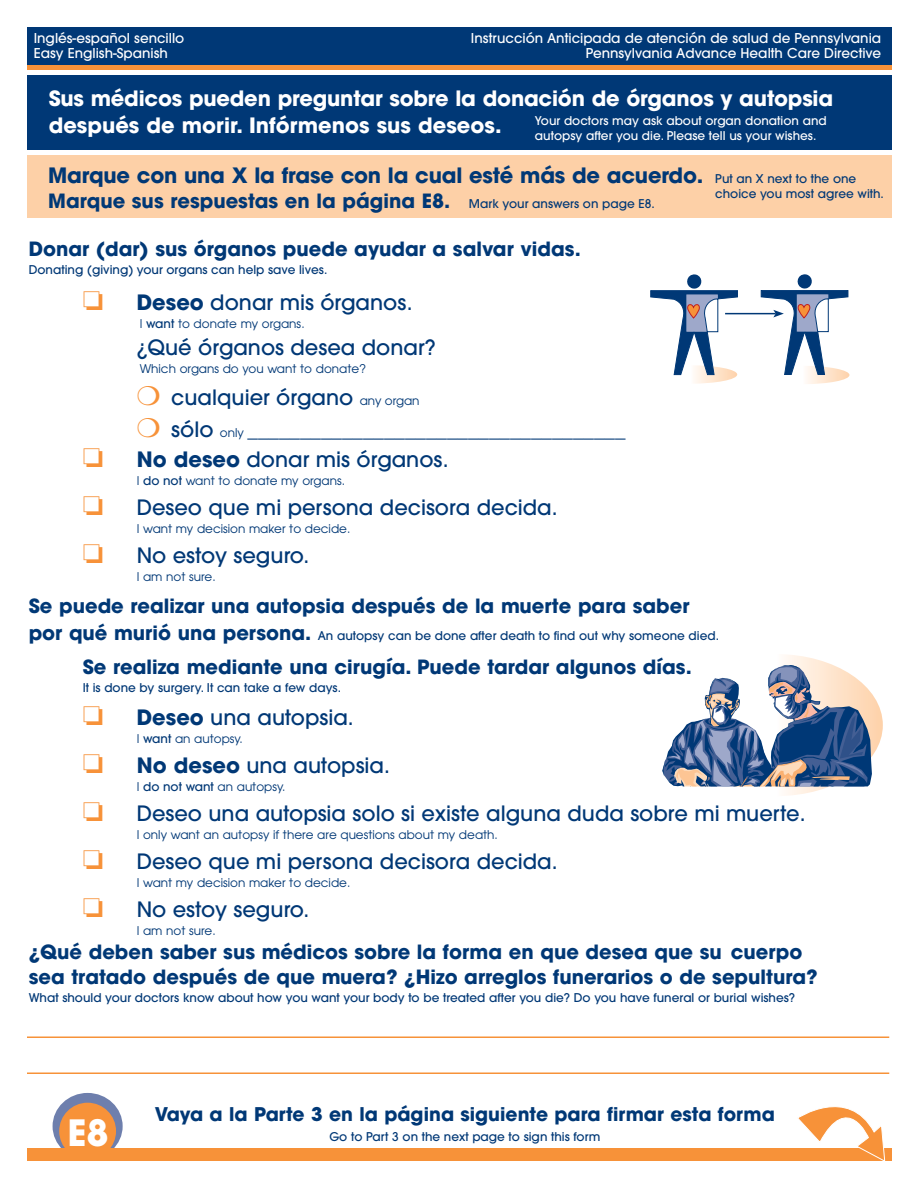
<style>
.page{position:relative;width:918px;height:1188px;background:#fff}
.page>*{position:absolute;margin:0;border:0;box-sizing:border-box;transform-origin:0 0}
.t1{font:700 36px "Avant Garde";color:#fff}
.t2{font:500 21px/32.4px "Avant Garde";color:#003876}
.t3{font:700 21px/27px "Avant Garde";letter-spacing:-.01em;color:#fff}
.t4{font:700 21px "Avant Garde";letter-spacing:-.01em;color:#003876}
.t5{font:700 19.5px/25.2px "Avant Garde";color:#003876}
.t6{font:700 18.75px "Avant Garde";color:#003876}
.t7{font:500 13.5px "Avant Garde";color:#fff}
.t8{font:500 12px/15px "Avant Garde";color:#003876}
.t9{font:12px "Avant Garde";color:#003876}
.t10{font:500 12px/15px "Avant Garde";color:#fff}
.s1{font-weight:500;font-size:12px}
.s2{font-weight:700}
.s3{font-weight:500}
.s4{color:#f79239}
.s5{font-weight:400;font-size:12px}
.s6{font-weight:700;font-size:19.5px}
</style>
<div class="page">
<svg style="left:670px;top:654px;width:213px;height:142px"></svg>
<svg style="left:662px;top:665px;width:210px;height:122px"></svg>
<svg style="left:27px;top:64px;width:864px;height:6px;background:#cd8343"></svg>
<div style="left:27px;top:27px;width:864px;height:37px;background:#003876"></div>
<div style="left:53px;top:1093px;width:70px;height:66px;background:#6e7fad;border-radius:50%"></div>
<div style="left:27px;top:1149px;width:864px;height:12px;background:#f79239"></div>
<div style="left:59px;top:1103px;width:57px;height:57px;background:#f79239;border-radius:50%"></div>
<div style="left:27px;top:156px;width:864px;height:62px;background:#fdd0a7"></div>
<svg style="left:796px;top:1106px;width:96px;height:55px"></svg>
<svg style="left:756px;top:366px;width:93px;height:18px"></svg>
<svg style="left:643px;top:365px;width:94px;height:19px"></svg>
<svg style="left:650px;top:274px;width:88px;height:101px"></svg>
<hr style="left:725px;top:313px;width:51px;height:1px;background:#003876">
<svg style="left:760px;top:274px;width:89px;height:101px"></svg>
<div style="left:27px;top:75px;width:864px;height:75px;background:#003876"></div>
<hr style="left:27px;top:1037px;width:862px;height:1px;background:#f79239">
<hr style="left:27px;top:1073px;width:862px;height:1px;background:#f79239">
<p class="t7" style="left:34px;top:33px;width:152px">Inglés-español sencillo</p>
<p class="t7" style="left:471px;top:33px;width:412px">Instrucción Anticipada de atención de salud de Pennsylvania</p>
<p class="t7" style="left:34px;top:48px;width:136px">Easy English-Spanish</p>
<p class="t7" style="left:586px;top:48px;width:297px">Pennsylvania Advance Health Care Directive</p>
<h2 class="t3" style="left:49px;top:87px;width:786px">Sus médicos pueden preguntar sobre la donación de órganos y autopsia después de morir. Infórmenos sus deseos.</h2>
<p class="t10" style="left:535px;top:114px;width:293px">Your doctors may ask about organ donation and autopsy after you die. Please tell us your wishes.</p>
<p class="t8" style="left:715px;top:172px;width:170px">Put an X next to the one choice you most agree with.</p>
<h2 class="t4" style="left:48px;top:167px;width:657px">Marque con una X la frase con la cual esté más de acuerdo.</h2>
<h3 class="t5" style="left:48px;top:190px;width:608px">Marque sus respuestas en la página E8. <span class="s1">Mark your answers on page E8.</span></h3>
<h3 class="t5" style="left:29px;top:238px;width:554px">Donar (dar) sus órganos puede ayudar a salvar vidas.</h3>
<p class="t8" style="left:29px;top:263px;width:300px">Donating (giving) your organs can help save lives.</p>
<h2 class="t2" style="left:137px;top:288px;width:277px"><span class="s2">Deseo</span> donar mis órganos.</h2>
<p class="t9" style="left:140px;top:319px;width:167px">I <span class="s3">want</span> to donate my organs.</p>
<h2 class="t2" style="left:137px;top:333px;width:300px">¿Qué órganos desea donar?</h2>
<p class="t9" style="left:140px;top:364px;width:228px">Which organs do you want to donate?</p>
<h2 class="t2" style="left:137px;top:383px;width:490px"><span class="s4">❍</span> cualquier órgano <span class="s5">any organ<br></span><span class="s4">❍</span> sólo <span class="s5">only</span> ____________________________________</h2>
<h2 class="t2" style="left:137px;top:445px;width:314px"><span class="s2">No deseo</span> donar mis órganos.</h2>
<p class="t9" style="left:137px;top:477px;width:210px">I <span class="s3">do not</span> want to donate my organs.</p>
<h2 class="t2" style="left:137px;top:493px;width:422px">Deseo que mi persona decisora decida.</h2>
<p class="t9" style="left:137px;top:525px;width:215px">I want my decision maker to decide.</p>
<h2 class="t2" style="left:137px;top:541px;width:174px">No estoy seguro.</h2>
<p class="t9" style="left:137px;top:573px;width:81px">I am not sure.</p>
<h3 class="t5" style="left:29px;top:595px;width:662px">Se puede realizar una autopsia después de la muerte para saber</h3>
<p class="t8" style="left:29px;top:629px;width:692px"><span class="s6">por qué murió una persona.</span> An autopsy can be done after death to find out why someone died.</p>
<h3 class="t5" style="left:83px;top:656px;width:611px">Se realiza mediante una cirugía. Puede tardar algunos días.</h3>
<p class="t8" style="left:83px;top:682px;width:260px">It is done by surgery. It can take a few days.</p>
<h2 class="t2" style="left:137px;top:703px;width:219px"><span class="s2">Deseo</span> una autopsia.</h2>
<p class="t9" style="left:137px;top:735px;width:108px">I <span class="s3">want</span> an autopsy.</p>
<h2 class="t2" style="left:137px;top:751px;width:255px"><span class="s2">No deseo</span> una autopsia.</h2>
<p class="t9" style="left:137px;top:783px;width:150px">I <span class="s3">do not want</span> an autopsy.</p>
<h2 class="t2" style="left:137px;top:799px;width:670px">Deseo una autopsia solo si existe alguna duda sobre mi muerte.</h2>
<p class="t9" style="left:137px;top:831px;width:363px">I only want an autopsy if there are questions about my death.</p>
<h2 class="t2" style="left:137px;top:847px;width:422px">Deseo que mi persona decisora decida.</h2>
<p class="t9" style="left:137px;top:879px;width:215px">I want my decision maker to decide.</p>
<h2 class="t2" style="left:137px;top:895px;width:174px">No estoy seguro.</h2>
<p class="t9" style="left:137px;top:927px;width:81px">I am not sure.</p>
<h3 class="t5" style="left:29px;top:941px;width:790px">¿Qué deben saber sus médicos sobre la forma en que desea que su cuerpo sea tratado después de que muera? ¿Hizo arreglos funerarios o de sepultura?</h3>
<p class="t8" style="left:29px;top:991px;width:768px">What should your doctors know about how you want your body to be treated after you die? Do you have funeral or burial wishes?</p>
<h1 class="t1" style="left:68px;top:1120px;width:43px">E8</h1>
<h3 class="t6" style="left:155px;top:1107px;width:622px">Vaya a la Parte 3 en la página siguiente para firmar esta forma</h3>
<p class="t8" style="left:329px;top:1130px;width:273px">Go to Part 3 on the next page to sign this form</p>
</div>
